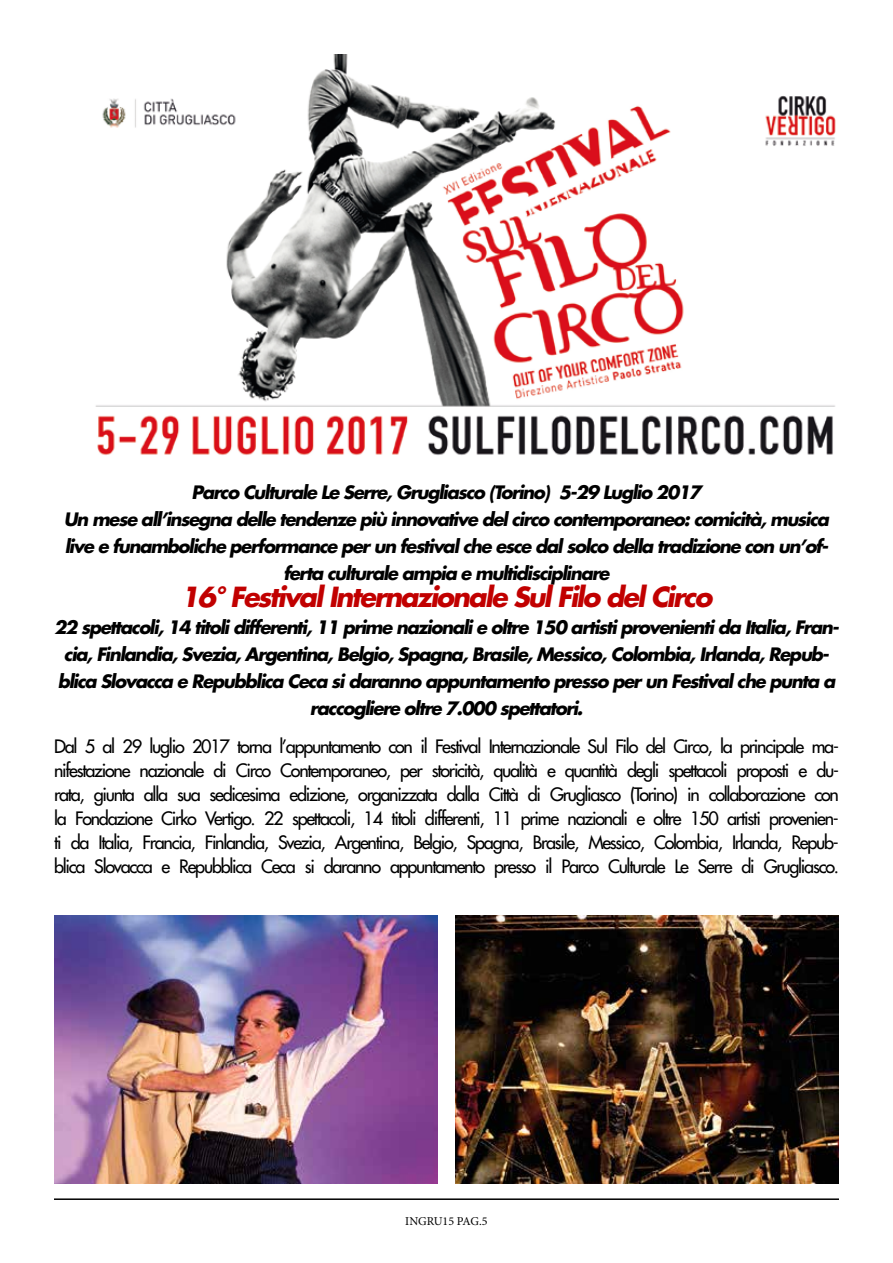
<style>
.page{position:relative;width:893px;height:1263px;background:#fff}
.page>*{position:absolute;margin:0;border:0;box-sizing:border-box;transform-origin:0 0}
.t1{font:italic 700 27px "Futura";letter-spacing:-.07em;color:#c10000}
.t2{font:18px/24px "Futura";letter-spacing:-.07em;color:#000;text-align:justify}
.t3{font:italic 700 18px/27px "Futura";letter-spacing:-.07em;color:#000;text-align:center}
.t4{font:12px "Minion Pro";letter-spacing:-.005em;color:#000}
</style>
<div class="page">
<hr style="left:54px;top:1198px;width:785px;height:2px;background:#000">
<img style="left:95px;top:54px;width:741px;height:401px">
<img style="left:54px;top:915px;width:383px;height:268px">
<img style="left:455px;top:915px;width:384px;height:268px">
<p class="t3" style="left:64px;top:479px;width:767px">Parco Culturale Le Serre, Grugliasco (Torino) 5-29 Luglio 2017<br>Un mese all’insegna delle tendenze più innovative del circo contemporaneo: comicità, musica live e funamboliche performance per un festival che esce dal solco della tradizione con un’of&shy;ferta culturale ampia e multidisciplinare</p>
<h1 class="t1" style="left:181px;top:579px;width:533px">16° Festival Internazionale Sul Filo del Circo</h1>
<p class="t3" style="left:54px;top:614px;width:786px">22 spettacoli, 14 titoli differenti, 11 prime nazionali e oltre 150 artisti provenienti da Italia, Fran&shy;cia, Finlandia, Svezia, Argentina, Belgio, Spagna, Brasile, Messico, Colombia, Irlanda, Repub&shy;blica Slovacca e Repubblica Ceca si daranno appuntamento presso per un Festival che punta a raccogliere oltre 7.000 spettatori.</p>
<p class="t2" style="left:54px;top:734px;width:787px">Dal 5 al 29 luglio 2017 torna l’appuntamento con il Festival Internazionale Sul Filo del Circo, la principale ma&shy;nifestazione nazionale di Circo Contemporaneo, per storicità, qualità e quantità degli spettacoli proposti e du&shy;rata, giunta alla sua sedicesima edizione, organizzata dalla Città di Grugliasco (Torino) in collaborazione con la Fondazione Cirko Vertigo. 22 spettacoli, 14 titoli differenti, 11 prime nazionali e oltre 150 artisti provenien&shy;ti da Italia, Francia, Finlandia, Svezia, Argentina, Belgio, Spagna, Brasile, Messico, Colombia, Irlanda, Repub&shy;blica Slovacca e Repubblica Ceca si daranno appuntamento presso il Parco Culturale Le Serre di Grugliasco.</p>
<p class="t4" style="left:405px;top:1213px;width:84px">INGRU15 PAG.5</p>
</div>
